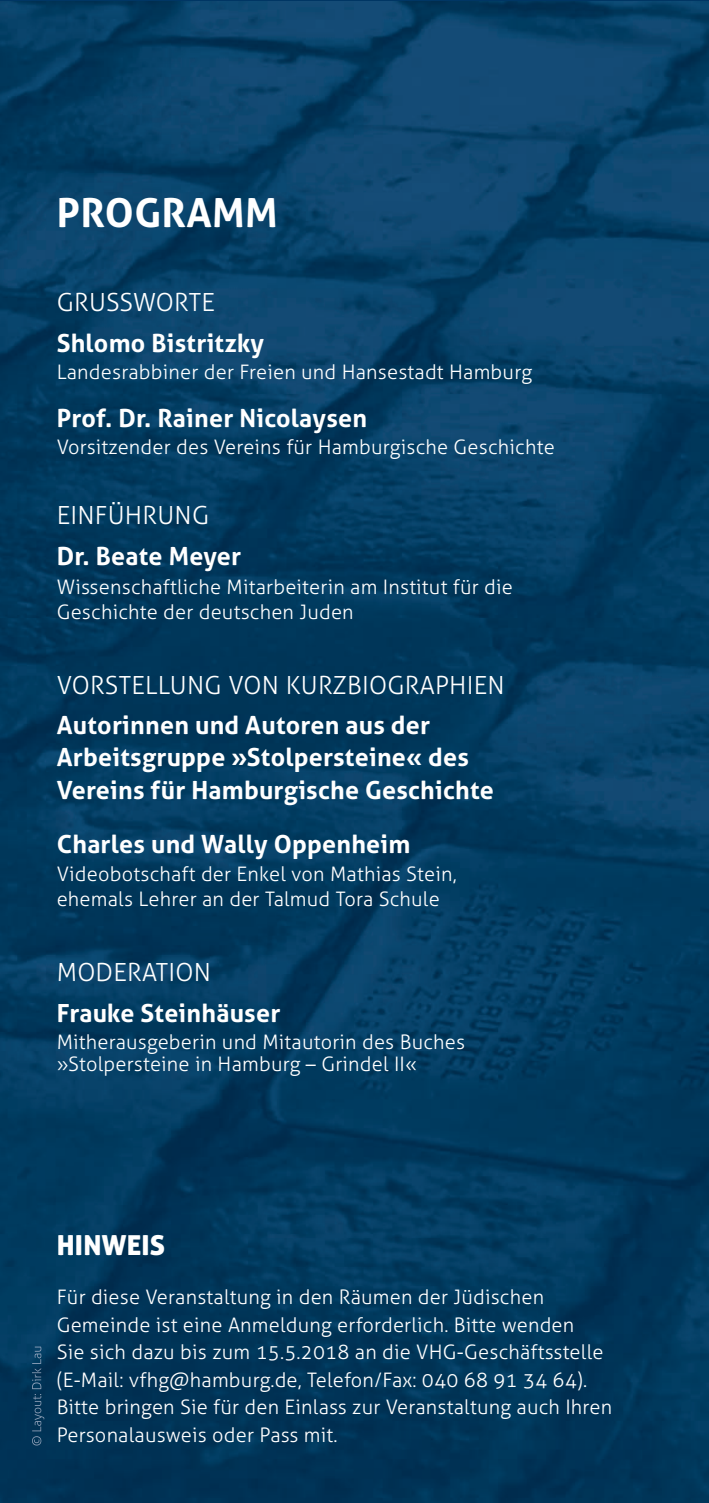
<style>
.page{position:relative;width:709px;height:1503px;background:#fff}
.page>*{position:absolute;margin:0;border:0;box-sizing:border-box;transform-origin:0 0}
.t1{font:700 40px "Aller";letter-spacing:.01em;color:#fff}
.t2{font:27.5px "Aller Display";letter-spacing:.01em;color:#fff}
.t3{font:700 25px/32.5px "Aller";letter-spacing:.01em;color:#fff}
.t4{font:300 25px "Aller";letter-spacing:.01em;color:#fff}
.t5{font:300 20px/27.5px "Aller";letter-spacing:.01em;color:#fff}
</style>
<div class="page">
<img style="left:0;top:2px;width:709px;height:1500px">
<img style="left:32px;top:1346px;width:12px;height:99px">
<h1 class="t1" style="left:57px;top:188px;width:223px">PROGRAMM</h1>
<p class="t4" style="left:57px;top:287px;width:160px">GRUSSWORTE</p>
<p class="t3" style="left:57px;top:326px;width:209px">Shlomo Bistritzky</p>
<p class="t5" style="left:57px;top:358px;width:477px">Landesrabbiner der Freien und Hansestadt Hamburg</p>
<p class="t3" style="left:57px;top:402px;width:312px">Prof. Dr. Rainer Nicolaysen</p>
<p class="t5" style="left:57px;top:433px;width:499px">Vorsitzender des Vereins für Hamburgische Geschichte</p>
<p class="t4" style="left:57px;top:500px;width:154px">EINFÜHRUNG</p>
<p class="t3" style="left:57px;top:540px;width:186px">Dr. Beate Meyer</p>
<p class="t5" style="left:57px;top:574px;width:457px;line-height:25px">Wissenschaftliche Mitarbeiterin am Institut für die<br>Geschichte der deutschen Juden</p>
<p class="t4" style="left:57px;top:670px;width:449px">VORSTELLUNG VON KURZBIOGRAPHIEN</p>
<p class="t3" style="left:57px;top:708px;width:439px">Autorinnen und Autoren aus der<br>Arbeitsgruppe »Stolpersteine« des<br>Vereins für Hamburgische Geschichte</p>
<p class="t3" style="left:57px;top:827px;width:355px">Charles und Wally Oppenheim</p>
<p class="t5" style="left:57px;top:861px;width:402px;line-height:25px">Videobotschaft der Enkel von Mathias Stein, ehemals Lehrer an der Talmud Tora Schule</p>
<p class="t4" style="left:57px;top:956px;width:156px">MODERATION</p>
<p class="t3" style="left:57px;top:996px;width:225px">Frauke Steinhäuser</p>
<p class="t5" style="left:57px;top:1030px;width:410px;line-height:22.5px">Mitherausgeberin und Mitautorin des Buches »Stolpersteine in Hamburg – Grindel II«</p>
<h2 class="t2" style="left:57px;top:1227px;width:110px">HINWEIS</h2>
<p class="t5" style="left:57px;top:1283px;width:557px">Für diese Veranstaltung in den Räumen der Jüdischen Gemeinde ist eine Anmeldung erforderlich. Bitte wenden<br>Sie sich dazu bis zum 15.5.2018 an die VHG-Geschäftsstelle (E-Mail: vfhg@hamburg.de, Telefon/Fax: 040 68 91 34 64).<br>Bitte bringen Sie für den Einlass zur Veranstaltung auch Ihren Personalausweis oder Pass mit.</p>
</div>
